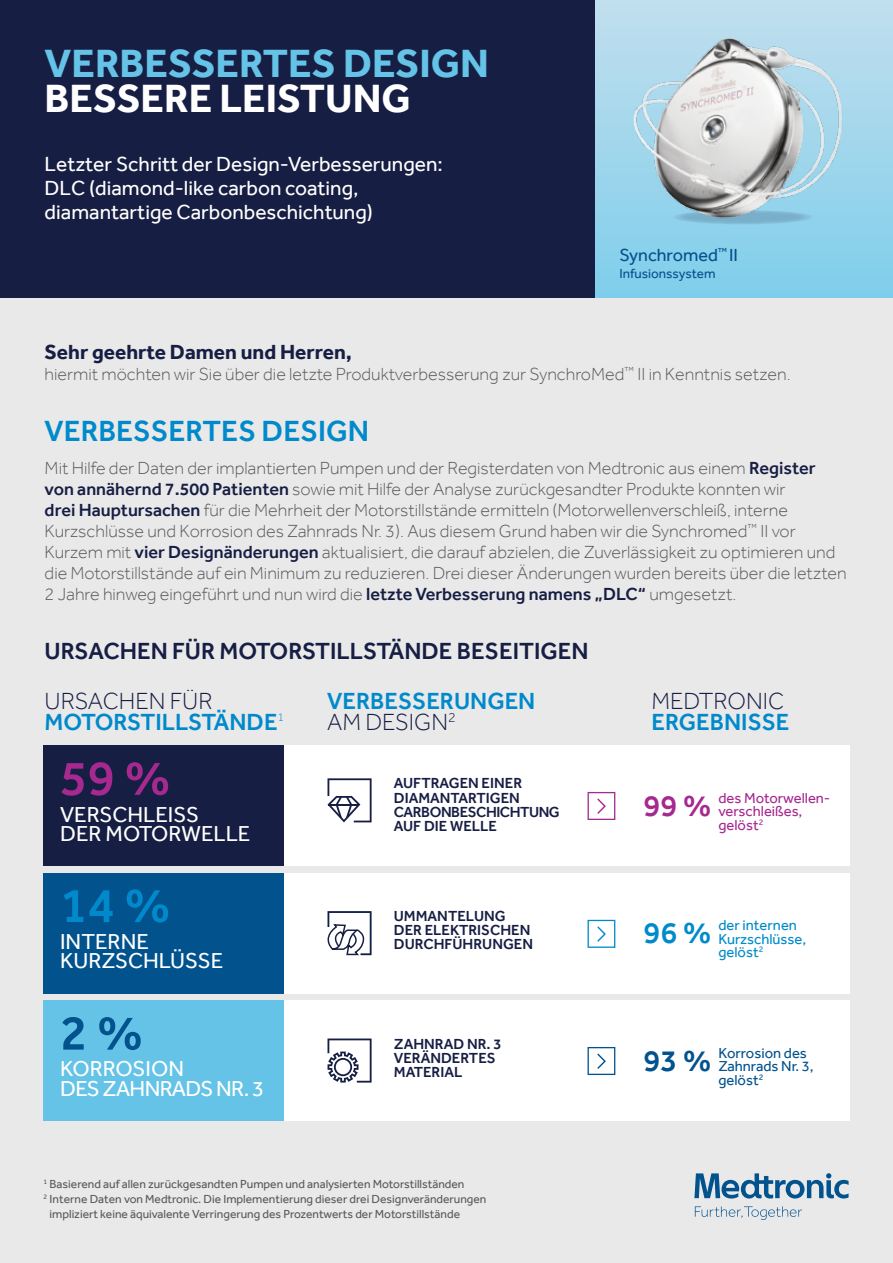
<style>
.page{position:relative;width:893px;height:1263px;background:#fff}
.page>*{position:absolute;margin:0;border:0;box-sizing:border-box;transform-origin:0 0}
.t1{font:500 50.4px "Effra";color:#a62990}
.t2{font:500 50.4px "Effra";color:#008acb}
.t3{font:500 50.4px "Effra";color:#02528e}
.t4{font:700 40.5px "Effra";color:#64c3e6}
.t5{font:700 40.5px "Effra";color:#fff}
.t6{font:500 31.05px "Effra";color:#a62990}
.t7{font:500 31.05px "Effra";color:#008acb}
.t8{font:500 31.05px "Effra";color:#02528e}
.t9{font:500 30px "Effra";color:#008acb}
.t10{font:500 24px/20.9px "Effra";color:#008acb}
.t11{font:500 24px "Effra";color:#171e43}
.t12{font:300 24px "Effra";color:#171e43}
.t13{font:22.2px/19.4px "Effra";color:#fff}
.t14{font:22.2px/19.4px "Effra";letter-spacing:-.03em;color:#fff}
.t15{font:21px/24px "Effra";color:#fff}
.t16{font:700 21px "Effra";color:#171e43}
.t17{font:300 18px/21px "Effra";color:#58595b}
.t18{font:18px "Effra";color:#02528e}
.t19{font:500 15px/14.2px "Effra";color:#171e43}
.t20{font:14.85px/13.4px "Effra";color:#a62990}
.t21{font:14.85px/13.4px "Effra";color:#02528e}
.t22{font:14.85px/13.4px "Effra";color:#008acb}
.t23{font:13.5px "Effra";color:#02528e}
.t24{font:12px "Effra";color:#58595b}
.s1{font-weight:500;color:#171e43}
.s2{font-weight:300;color:#171e43}
</style>
<div class="page">
<div style="left:0;top:298px;width:893px;height:965px;background:#e9e9ea"></div>
<div style="left:284px;top:746px;width:565px;height:120px;background:#fff"></div>
<div style="left:284px;top:873px;width:565px;height:120px;background:#fff"></div>
<div style="left:284px;top:1000px;width:565px;height:121px;background:#fff"></div>
<div style="left:43px;top:1000px;width:120px;height:121px;background:#64c3e6"></div>
<div style="left:163px;top:1000px;width:121px;height:121px;background:#64c3e6"></div>
<div style="left:0;top:0;width:597px;height:298px;background:#171e43"></div>
<div style="left:595px;top:0;width:298px;height:298px;background:linear-gradient(to bottom,#c1dfee,#7fceeb)"></div>
<img style="left:621px;top:26px;width:232px;height:229px">
<div style="left:43px;top:746px;width:120px;height:120px;background:#171e43"></div>
<div style="left:163px;top:746px;width:121px;height:120px;background:#171e43"></div>
<svg style="left:327px;top:778px;width:45px;height:44px"></svg>
<svg style="left:327px;top:1038px;width:45px;height:44px"></svg>
<svg style="left:327px;top:911px;width:45px;height:45px"></svg>
<div style="left:43px;top:873px;width:120px;height:120px;background:#02528e"></div>
<div style="left:163px;top:873px;width:121px;height:120px;background:#02528e"></div>
<svg style="left:694px;top:1173px;width:155px;height:47px"></svg>
<svg style="left:588px;top:792px;width:27px;height:28px"></svg>
<svg style="left:588px;top:920px;width:27px;height:28px"></svg>
<svg style="left:588px;top:1047px;width:27px;height:28px"></svg>
<h2 class="t4" style="left:45px;top:39px;width:446px">VERBESSERTES DESIGN</h2>
<h2 class="t5" style="left:45px;top:74px;width:368px">BESSERE LEISTUNG</h2>
<p class="t15" style="left:45px;top:152px;width:400px">Letzter Schritt der Design-Verbesserungen:<br>DLC (diamond-like carbon coating, diamantartige Carbonbeschichtung)</p>
<p class="t18" style="left:619px;top:245px;width:120px">Synchromed<sup>™</sup> II</p>
<p class="t23" style="left:619px;top:265px;width:98px">Infusionssystem</p>
<p class="t16" style="left:45px;top:339px;width:309px">Sehr geehrte Damen und Herren,</p>
<p class="t17" style="left:45px;top:363px;width:747px">hiermit möchten wir Sie über die letzte Produktverbesserung zur SynchroMed<sup>™</sup> II in Kenntnis setzen.</p>
<h3 class="t9" style="left:45px;top:413px;width:326px">VERBESSERTES DESIGN</h3>
<p class="t17" style="left:45px;top:457px;width:803px">Mit Hilfe der Daten der implantierten Pumpen und der Registerdaten von Medtronic aus einem <span class="s1">Register von annähernd 7.500 Patienten</span> sowie mit Hilfe der Analyse zurückgesandter Produkte konnten wir<br><span class="s1">drei Hauptursachen</span> für die Mehrheit der Motorstillstände ermitteln (Motorwellenverschleiß, interne Kurzschlüsse und Korrosion des Zahnrads Nr. 3). Aus diesem Grund haben wir die Synchromed<sup>™</sup> II vor Kurzem mit <span class="s1">vier Designänderungen</span> aktualisiert, die darauf abzielen, die Zuverlässigkeit zu optimieren und die Motorstillstände auf ein Minimum zu reduzieren. Drei dieser Änderungen wurden bereits über die letzten 2 Jahre hinweg eingeführt und nun wird die <span class="s1">letzte Verbesserung namens „DLC“</span> umgesetzt.</p>
<h3 class="t11" style="left:45px;top:636px;width:545px">URSACHEN FÜR MOTORSTILLSTÄNDE BESEITIGEN</h3>
<h3 class="t10" style="left:45px;top:691px;width:241px"><span class="s2">URSACHEN FÜR<br></span>MOTORSTILLSTÄNDE<sup>1</sup></h3>
<h1 class="t1" style="left:60px;top:748px;width:112px">59 %</h1>
<p class="t13" style="left:60px;top:804px;width:192px">VERSCHLEISS<br>DER MOTORWELLE</p>
<h1 class="t2" style="left:60px;top:875px;width:112px">14 %</h1>
<p class="t13" style="left:60px;top:931px;width:165px">INTERNE<br>KURZSCHLÜSSE</p>
<h1 class="t3" style="left:60px;top:1003px;width:85px">2 %</h1>
<p class="t14" style="left:60px;top:1059px;width:206px">KORROSION<br>DES ZAHNRADS NR. 3</p>
<h3 class="t10" style="left:327px;top:691px;width:210px">VERBESSERUNGEN<br><span class="s2">AM DESIGN</span><sup>2</sup></h3>
<h3 class="t12" style="left:651px;top:688px;width:134px">MEDTRONIC</h3>
<h3 class="t10" style="left:651px;top:712px;width:140px">ERGEBNISSE</h3>
<p class="t19" style="left:394px;top:776px;width:167px">AUFTRAGEN EINER<br>DIAMANTARTIGEN<br>CARBONBESCHICHTUNG<br>AUF DIE WELLE</p>
<p class="t19" style="left:394px;top:908px;width:141px">UMMANTELUNG<br>DER ELEKTRISCHEN<br>DURCHFÜHRUNGEN</p>
<p class="t19" style="left:394px;top:1036px;width:109px">ZAHNRAD NR. 3<br>VERÄNDERTES<br>MATERIAL</p>
<h3 class="t6" style="left:643px;top:787px;width:70px">99 %</h3>
<p class="t20" style="left:718px;top:791px;width:114px">des Motorwellen&shy;verschleißes, gelöst<sup>2</sup></p>
<h3 class="t7" style="left:643px;top:914px;width:70px">96 %</h3>
<p class="t22" style="left:718px;top:919px;width:89px">der internen<br>Kurzschlüsse, gelöst<sup>2</sup></p>
<h3 class="t8" style="left:643px;top:1042px;width:70px">93 %</h3>
<p class="t21" style="left:718px;top:1046px;width:97px">Korrosion des<br>Zahnrads Nr. 3, gelöst<sup>2</sup></p>
<p class="t24" style="left:44px;top:1177px;width:422px"><sup>1</sup> Basierend auf allen zurückgesandten Pumpen und analysierten Motorstillständen</p>
<p class="t24" style="left:44px;top:1192px;width:444px"><sup>2</sup> Interne Daten von Medtronic. Die Implementierung dieser drei Designveränderungen</p>
<p class="t24" style="left:50px;top:1207px;width:412px">impliziert keine äquivalente Verringerung des Prozentwerts der Motorstillstände</p>
</div>
